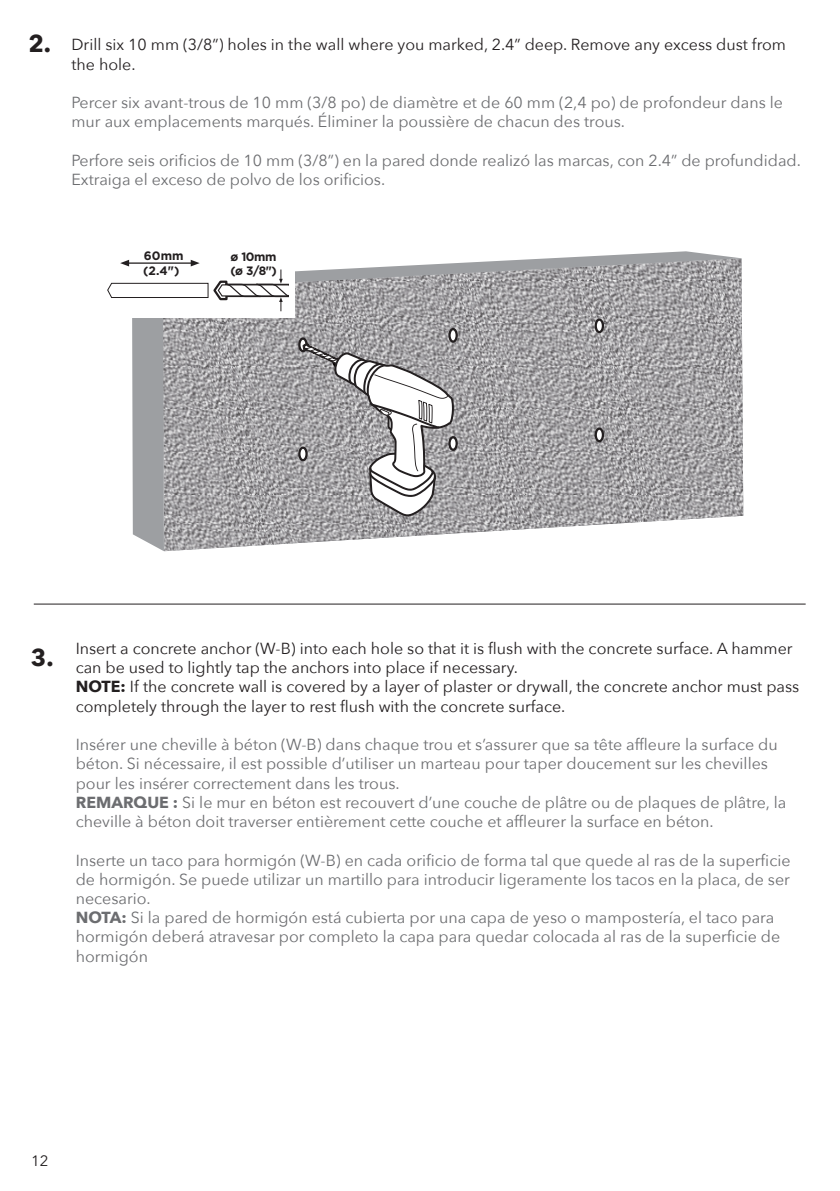
<style>
.page{position:relative;width:840px;height:1191px;background:#fff}
.page>*{position:absolute;margin:0;border:0;box-sizing:border-box;transform-origin:0 0}
.t1{font:700 24px "Avenir Next";color:#231f20}
.t2{font:16px/19.2px "Avenir Next";color:#6c6d70}
.t3{font:16px/19.2px "Avenir Next";color:#231f20}
.t4{font:15px "Avenir Next";color:#231f20}
.t5{font:700 12.2px/14px "Gotham";letter-spacing:-.02em;color:#231f20}
.s1{font-weight:700}
</style>
<div class="page">
<hr style="left:34px;top:604px;width:771px;height:1px;background:#231f20">
<svg style="left:107px;top:251px;width:634px;height:300px"></svg>
<h1 class="t1" style="left:28px;top:23px;width:24px">2.</h1>
<p class="t3" style="left:71px;top:34px;width:715px">Drill six 10 mm (3/8”) holes in the wall where you marked, 2.4” deep. Remove any excess dust from the hole.</p>
<p class="t2" style="left:71px;top:92px;width:712px">Percer six avant-trous de 10 mm (3/8 po) de diamètre et de 60 mm (2,4 po) de profondeur dans le mur aux emplacements marqués. Éliminer la poussière de chacun des trous.</p>
<p class="t2" style="left:71px;top:150px;width:730px">Perfore seis orificios de 10 mm (3/8”) en la pared donde realizó las marcas, con 2.4” de profundidad.<br>Extraiga el exceso de polvo de los orificios.</p>
<p class="t5" style="left:143px;top:248px;width:42px;line-height:15px">60mm (2.4")</p>
<p class="t5" style="left:230px;top:249px;width:48px">ø 10mm (ø 3/8")</p>
<h1 class="t1" style="left:31px;top:637px;width:24px">3.</h1>
<p class="t3" style="left:76px;top:638px;width:724px">Insert a concrete anchor (W-B) into each hole so that it is flush with the concrete surface. A hammer can be used to lightly tap the anchors into place if necessary.<br><span class="s1">NOTE:</span> If the concrete wall is covered by a layer of plaster or drywall, the concrete anchor must pass completely through the layer to rest flush with the concrete surface.</p>
<p class="t2" style="left:76px;top:734px;width:711px">Insérer une cheville à béton (W-B) dans chaque trou et s’assurer que sa tête affleure la surface du béton. Si nécessaire, il est possible d’utiliser un marteau pour taper doucement sur les chevilles pour les insérer correctement dans les trous.<br><span class="s1">REMARQUE :</span> Si le mur en béton est recouvert d’une couche de plâtre ou de plaques de plâtre, la cheville à béton doit traverser entièrement cette couche et affleurer la surface en béton.</p>
<p class="t2" style="left:76px;top:849px;width:715px">Inserte un taco para hormigón (W-B) en cada orificio de forma tal que quede al ras de la superficie de hormigón. Se puede utilizar un martillo para introducir ligeramente los tacos en la placa, de ser necesario.<br><span class="s1">NOTA:</span> Si la pared de hormigón está cubierta por una capa de yeso o mampostería, el taco para hormigón deberá atravesar por completo la capa para quedar colocada al ras de la superficie de hormigón</p>
<p class="t4" style="left:31px;top:1148px;width:19px">12</p>
</div>
